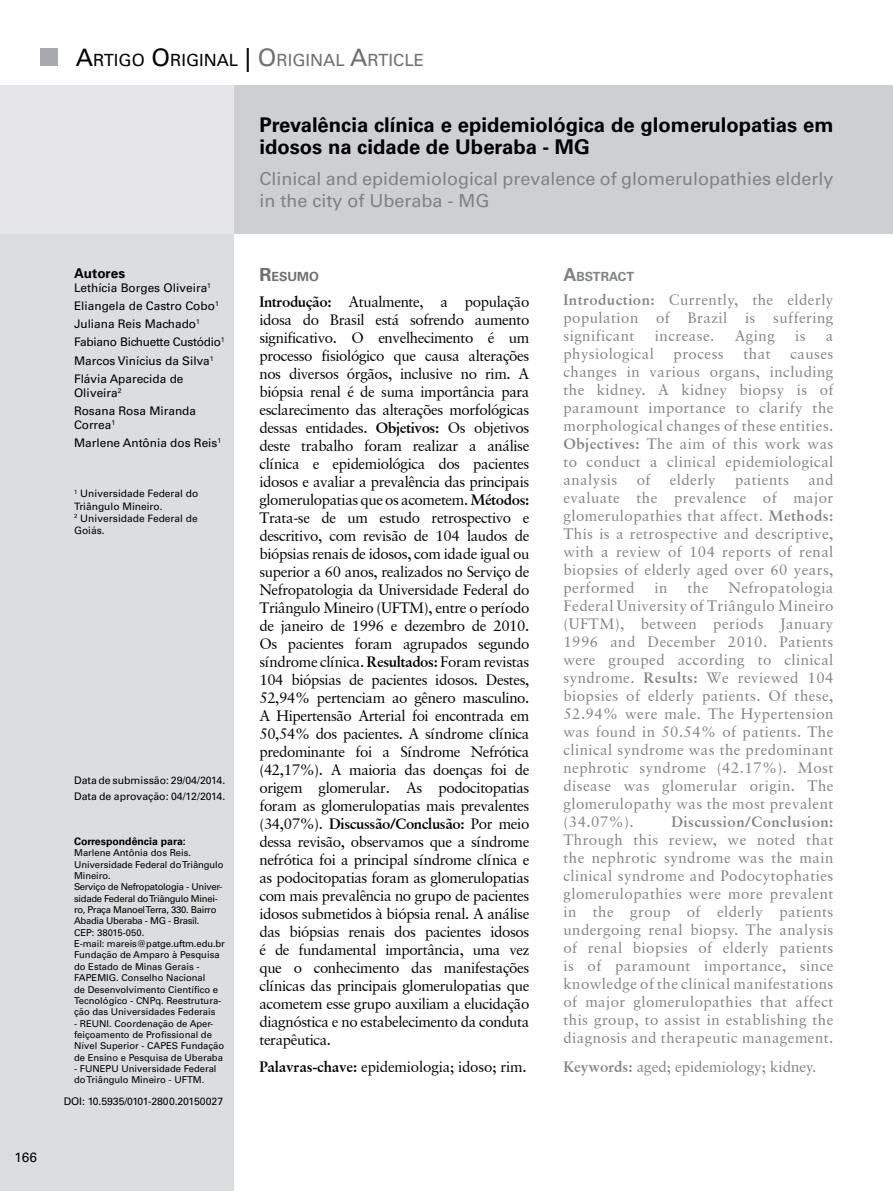
<style>
.page{position:relative;width:893px;height:1191px;background:#fff}
.page>*{position:absolute;margin:0;border:0;box-sizing:border-box;transform-origin:0 0}
.t1{font:700 20.25px/22.5px "Univers LT Std";color:#000}
.t2{font:18px/21.6px "Univers LT Std";color:#808285}
.t3{font:16.8px "Univers LT Std";color:#6d6e71}
.t4{font:15px/18px "Garamond Retrospective S Si";letter-spacing:-.025em;color:#000;text-align:justify}
.t5{font:15px/18px "Garamond Retrospective S Si";letter-spacing:.03em;color:#808285;text-align:justify}
.t6{font:15px "Garamond Retrospective S Si";color:#808285}
.t7{font:700 15px "Garamond Retrospective S Si";letter-spacing:.03em;color:#808285}
.t8{font:13.5px "Univers 65 Bold";color:#000}
.t9{font:13.5px "Univers LT Std";color:#000}
.t10{font:700 12.6px "Univers LT Std";color:#808285}
.t11{font:700 12.6px "Univers LT Std";color:#6d6e71}
.t12{font:11.85px/18.1px "Univers LT Std";color:#000}
.t13{font:10.5px/15.6px "Univers LT Std";color:#000}
.t14{font:700 10.5px "Univers LT Std";color:#000}
.t15{font:10.2px/12.3px "Univers LT Std";color:#000}
.t16{font:9.45px/11.4px "Univers LT Std";color:#000}
.s1{font-size:24px;color:#000}
.s2{color:#000}
.s3{font-size:24px}
.s4{font-size:18px}
.s5{font-weight:700}
</style>
<div class="page">
<div style="left:40px;top:49px;width:17px;height:17px;background:#a7a9ac"></div>
<div style="left:0;top:85px;width:234px;height:1106px;background:#dcddde"></div>
<div style="left:0;top:85px;width:893px;height:149px;background:linear-gradient(to right,#e2e2e4,#c5c8c8)"></div>
<p class="t9" style="left:15px;top:1149px;width:24px">166</p>
<p class="t3" style="left:76px;top:50px;width:350px"><span class="s1">A</span><span class="s2">RTIGO</span> <span class="s1">O</span><span class="s2">RIGINAL</span> <span class="s1">|</span> <span class="s3">O</span>RIGINAL <span class="s3">A</span>RTICLE</p>
<p class="t8" style="left:74px;top:265px;width:53px">Autores</p>
<p class="t12" style="left:74px;top:278px;width:152px">Lethícia Borges Oliveira<sup>1<br></sup>Eliangela de Castro Cobo<sup>1<br></sup>Juliana Reis Machado<sup>1<br></sup>Fabiano Bichuette Custódio<sup>1<br></sup>Marcos Vinícius da Silva<sup>1<br></sup>Flávia Aparecida de</p>
<p class="t12" style="left:74px;top:383px;width:124px">Oliveira<sup>2<br></sup>Rosana Rosa Miranda</p>
<p class="t12" style="left:74px;top:415px;width:149px">Correa<sup>1<br></sup>Marlene Antônia dos Reis<sup>1</sup></p>
<p class="t15" style="left:74px;top:487px;width:126px"><sup>1</sup> Universidade Federal do<br>Triângulo Mineiro.<br><sup>2</sup> Universidade Federal de<br>Goiás.</p>
<p class="t13" style="left:74px;top:773px;width:153px">Data de submissão: 29/04/2014.<br>Data de aprovação: 04/12/2014.</p>
<p class="t14" style="left:74px;top:835px;width:113px">Correspondência para:</p>
<p class="t16" style="left:74px;top:847px;width:152px">Marlene Antônia dos Reis.<br>Universidade Federal do Triângulo<br>Mineiro.<br>Serviço de Nefropatologia - Univer&shy;sidade Federal do Triângulo Minei&shy;ro, Praça Manoel Terra, 330. Bairro<br>Abadia Uberaba - MG - Brasil.<br>CEP: 38015-050.<br>E-mail: mareis@patge.uftm.edu.br<br>Fundação de Amparo à Pesquisa do Estado de Minas Gerais -<br>FAPEMIG. Conselho Nacional<br>de Desenvolvimento Científico e<br>Tecnológico - CNPq. Reestrutura&shy;ção das Universidades Federais</p>
<p class="t16" style="left:74px;top:1017px;width:152px">- REUNI. Coordenação de Aper&shy;feiçoamento de Profissional de<br>Nível Superior - CAPES Fundação de Ensino e Pesquisa de Uberaba</p>
<p class="t16" style="left:74px;top:1063px;width:144px">- FUNEPU Universidade Federal do Triângulo Mineiro - UFTM.</p>
<p class="t13" style="left:64px;top:1094px;width:161px">DOI: 10.5935/0101-2800.20150027</p>
<h1 class="t1" style="left:259px;top:113px;width:576px">Prevalência clínica e epidemiológica de glomerulopatias em idosos na cidade de Uberaba - MG</h1>
<p class="t2" style="left:259px;top:168px;width:576px">Clinical and epidemiological prevalence of glomerulopathies elderly in the city of Uberaba - MG</p>
<p class="t11" style="left:259px;top:269px;width:61px"><span class="s4">R</span>ESUMO</p>
<p class="t10" style="left:563px;top:269px;width:72px"><span class="s4">A</span>BSTRACT</p>
<p class="t4" style="left:259px;top:293px;width:272px"><span class="s5">Introdução:</span> Atualmente, a população idosa do Brasil está sofrendo aumento significativo. O envelhecimento é um processo fisiológico que causa alterações nos diversos órgãos, inclusive no rim. A biópsia renal é de suma importância para esclarecimento das alterações morfológicas dessas entidades. <span class="s5">Objetivos:</span> Os objetivos deste trabalho foram realizar a análise clínica e epidemiológica dos pacientes idosos e avaliar a prevalência das principais glomerulopatias que os acometem. <span class="s5">Métodos:<br></span>Trata-se de um estudo retrospectivo e descritivo, com revisão de 104 laudos de biópsias renais de idosos, com idade igual ou superior a 60 anos, realizados no Serviço de Nefropatologia da Universidade Federal do Triângulo Mineiro (UFTM), entre o período de janeiro de 1996 e dezembro de 2010.<br>Os pacientes foram agrupados segundo síndrome clínica. <span class="s5">Resultados:</span> Foram revistas 104 biópsias de pacientes idosos. Destes, 52,94% pertenciam ao gênero masculino.<br>A Hipertensão Arterial foi encontrada em 50,54% dos pacientes. A síndrome clínica predominante foi a Síndrome Nefrótica (42,17%). A maioria das doenças foi de origem glomerular. As podocitopatias foram as glomerulopatias mais prevalentes (34,07%). <span class="s5">Discussão/Conclusão:</span> Por meio dessa revisão, observamos que a síndrome nefrótica foi a principal síndrome clínica e as podocitopatias foram as glomerulopatias com mais prevalência no grupo de pacientes idosos submetidos à biópsia renal. A análise das biópsias renais dos pacientes idosos é de fundamental importância, uma vez que o conhecimento das manifestações clínicas das principais glomerulopatias que acometem esse grupo auxiliam a elucidação diagnóstica e no estabelecimento da conduta terapêutica.</p>
<p class="t5" style="left:563px;top:290px;width:271px"><span class="s5">Introduction:</span> Currently, the elderly population of Brazil is suffering significant</p>
<p class="t5" style="left:655px;top:326px;width:61px">increase.</p>
<p class="t5" style="left:735px;top:326px;width:42px">Aging</p>
<p class="t5" style="left:795px;top:326px;width:12px">is</p>
<p class="t5" style="left:826px;top:326px;width:9px">a</p>
<p class="t5" style="left:563px;top:344px;width:92px">physiological</p>
<p class="t5" style="left:674px;top:344px;width:52px">process</p>
<p class="t5" style="left:743px;top:344px;width:29px">that</p>
<p class="t5" style="left:563px;top:344px;width:272px;text-indent:227px">causes changes in various organs, including the kidney. A kidney biopsy is of paramount importance to clarify the morphological changes of these entities.<br><span class="s5">Objectives:</span> The aim of this work was to conduct a clinical epidemiological analysis</p>
<p class="t5" style="left:563px;top:470px;width:272px;text-indent:245px">and evaluate the prevalence of major glomerulopathies that affect. <span class="s5">Methods:<br></span>This is a retrospective and descriptive, with a review of 104 reports of renal biopsies of elderly aged over 60 years, performed</p>
<p class="t5" style="left:637px;top:470px;width:15px">of</p>
<p class="t5" style="left:670px;top:470px;width:48px">elderly</p>
<p class="t5" style="left:735px;top:470px;width:55px">patients</p>
<p class="t5" style="left:563px;top:578px;width:272px;text-indent:165px">Nefropatologia Federal University of Triângulo Mineiro (UFTM), between periods January 1996 and December 2010. Patients were grouped according to clinical syndrome. <span class="s5">Results:</span> We reviewed 104 biopsies of elderly patients. Of these, 52.94% were male. The Hypertension was found in 50.54% of patients. The clinical syndrome was the predominant nephrotic syndrome (42.17%). Most disease was glomerular origin. The glomerulopathy was the most prevalent (34.07%).</p>
<p class="t5" style="left:654px;top:578px;width:14px">in</p>
<p class="t5" style="left:687px;top:578px;width:22px">the</p>
<p class="t7" style="left:671px;top:812px;width:164px">Discussion/Conclusion:</p>
<p class="t5" style="left:563px;top:830px;width:272px">Through this review, we noted that the nephrotic syndrome was the main clinical syndrome and Podocytophaties glomerulopathies were more prevalent in the group of elderly patients undergoing renal biopsy. The analysis of renal biopsies of elderly patients is of paramount importance, since knowledge of the clinical manifestations of major glomerulopathies that affect this group, to assist in establishing the diagnosis and therapeutic management.</p>
<p class="t4" style="left:259px;top:1057px;width:269px"><span class="s5">Palavras-chave:</span> epidemiologia; idoso; rim.</p>
<p class="t6" style="left:563px;top:1057px;width:254px"><span class="s5">Keywords:</span> aged; epidemiology; kidney.</p>
</div>
